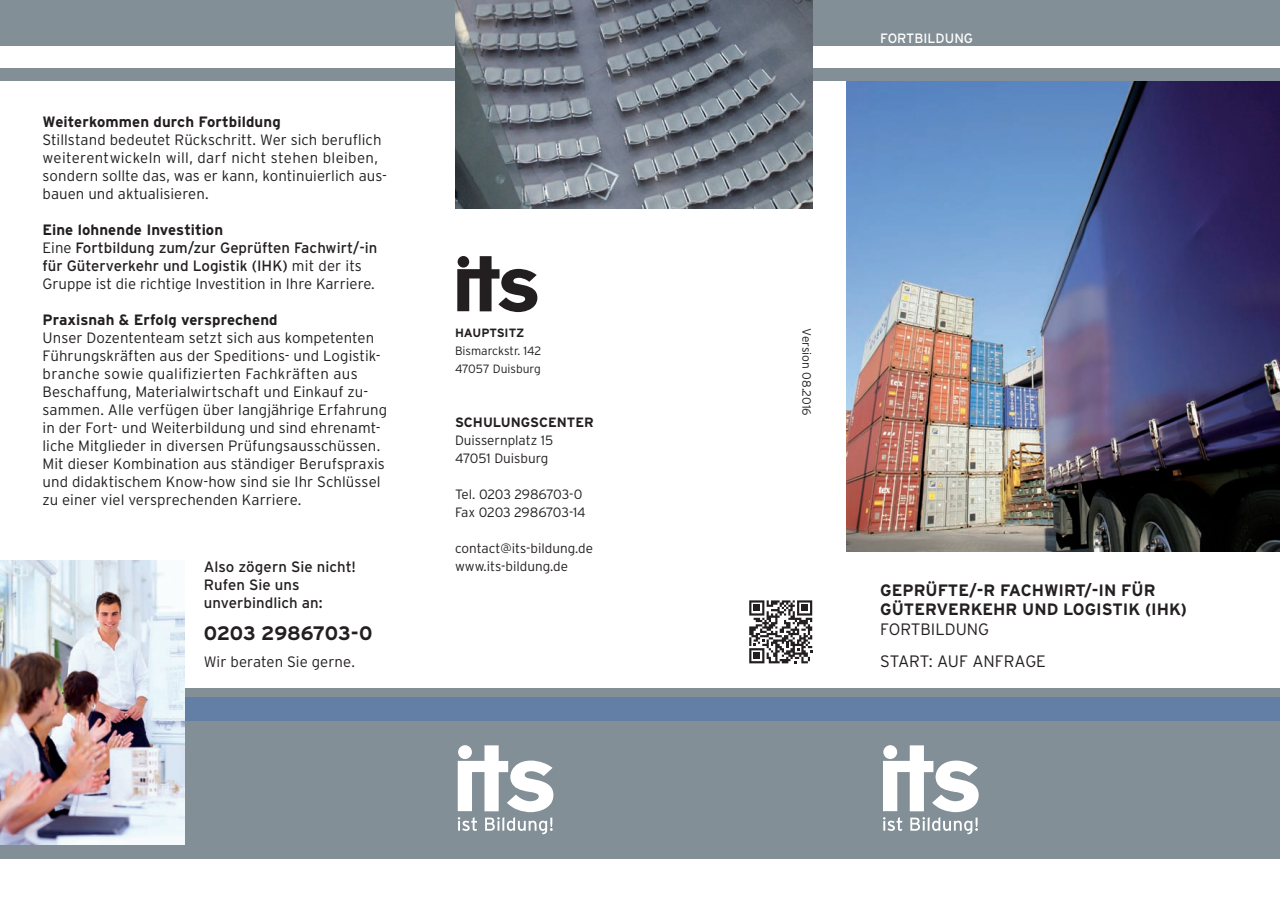
<style>
.page{position:relative;width:1280px;height:910px;background:#fff}
.page>*{position:absolute;margin:0;border:0;box-sizing:border-box;transform-origin:0 0}
.t1{font:700 19.5px "Interstate";letter-spacing:-.01em;color:#231f20}
.t2{font:700 16.5px/19.5px "Interstate";color:#231f20}
.t3{font:300 16.5px "Interstate";color:#231f20}
.t4{font:300 15px/18px "Interstate";letter-spacing:.005em;color:#231f20}
.t5{font:15px/18px "Interstate";color:#231f20}
.t6{font:700 15px "Interstate";letter-spacing:.005em;color:#231f20}
.t7{font:300 13.5px/18px "Interstate";color:#231f20}
.t8{font:300 13.5px/18px "Interstate";letter-spacing:-.02em;color:#231f20}
.t9{font:700 13.5px "Interstate";color:#231f20}
.t10{font:13.5px "Interstate";color:#fff}
.t11{font:300 12px/18px "Interstate";color:#231f20}
.t12{font:700 12px "Interstate";letter-spacing:-.005em;color:#231f20}
.s1{font-weight:700}
.s2{font-weight:300}
</style>
<div class="page">
<div style="left:0;top:689px;width:1280px;height:170px;background:#828f96"></div>
<div style="left:0;top:697px;width:1280px;height:24px;background:#647fa6"></div>
<img style="left:846px;top:81px;width:434px;height:470px">
<div style="left:0;top:0;width:1280px;height:81px;background:#828f96"></div>
<div style="left:0;top:47px;width:1280px;height:21px;background:#fff"></div>
<svg style="left:458px;top:745px;width:95px;height:89px"></svg>
<svg style="left:883px;top:745px;width:96px;height:89px"></svg>
<img style="left:0;top:560px;width:185px;height:284px">
<img style="left:455px;top:0;width:357px;height:208px">
<svg style="left:457px;top:256px;width:80px;height:56px"></svg>
<div style="left:458px;top:256px;width:11px;height:12px;background:#231f20;border-radius:50%"></div>
<svg style="left:749px;top:600px;width:63px;height:63px"></svg>
<p class="t6" style="left:43px;top:113px;width:240px">Weiterkommen durch Fortbildung</p>
<p class="t4" style="left:43px;top:131px;width:346px">Stillstand bedeutet Rückschritt. Wer sich beruflich weiterentwickeln will, darf nicht stehen bleiben, sondern sollte das, was er kann, kontinuierlich aus&shy;bauen und aktualisieren.</p>
<p class="t5" style="left:43px;top:221px;width:336px"><span class="s1">Eine lohnende Investition<br></span><span class="s2">Eine</span> Fortbildung zum/zur Geprüften Fachwirt/-in für Güterverkehr und Logistik (IHK) <span class="s2">mit der its Gruppe ist die richtige Investition in Ihre Karriere.</span></p>
<p class="t6" style="left:43px;top:311px;width:237px">Praxisnah &amp; Erfolg versprechend</p>
<p class="t4" style="left:43px;top:329px;width:346px">Unser Dozententeam setzt sich aus kompetenten Führungskräften aus der Speditions- und Logistik&shy;branche sowie qualifizierten Fachkräften aus Beschaffung, Materialwirtschaft und Einkauf zu&shy;sammen. Alle verfügen über langjährige Erfahrung in der Fort- und Weiterbildung und sind ehrenamt&shy;liche Mitglieder in diversen Prüfungsausschüssen.<br>Mit dieser Kombination aus ständiger Berufspraxis und didaktischem Know-how sind sie Ihr Schlüssel zu einer viel versprechenden Karriere.</p>
<p class="t5" style="left:204px;top:558px;width:154px">Also zögern Sie nicht!<br>Rufen Sie uns unverbindlich an:</p>
<h1 class="t1" style="left:204px;top:622px;width:170px">0203 2986703-0</h1>
<p class="t4" style="left:204px;top:652px;width:153px">Wir beraten Sie gerne.</p>
<p class="t12" style="left:455px;top:326px;width:71px">HAUPTSITZ</p>
<p class="t11" style="left:455px;top:342px;width:88px">Bismarckstr. 142<br>47057 Duisburg</p>
<p class="t9" style="left:455px;top:415px;width:140px">SCHULUNGSCENTER</p>
<p class="t7" style="left:455px;top:431px;width:100px">Duissernplatz 15<br>47051 Duisburg</p>
<p class="t8" style="left:455px;top:485px;width:132px">Tel. 0203 2986703-0<br>Fax 0203 2986703-14</p>
<p class="t7" style="left:455px;top:539px;width:140px">contact@its-bildung.de www.its-bildung.de</p>
<p class="t10" style="left:880px;top:30px;width:94px">FORTBILDUNG</p>
<p class="t11" style="left:816px;top:328px;width:89px;rotate:90deg">Version 08.2016</p>
<p class="t2" style="left:880px;top:580px;width:308px">GEPRÜFTE/-R FACHWIRT/-IN FÜR<br>GÜTERVERKEHR UND LOGISTIK (IHK)</p>
<p class="t3" style="left:880px;top:620px;width:110px">FORTBILDUNG</p>
<p class="t3" style="left:880px;top:652px;width:167px">START: AUF ANFRAGE</p>
</div>
